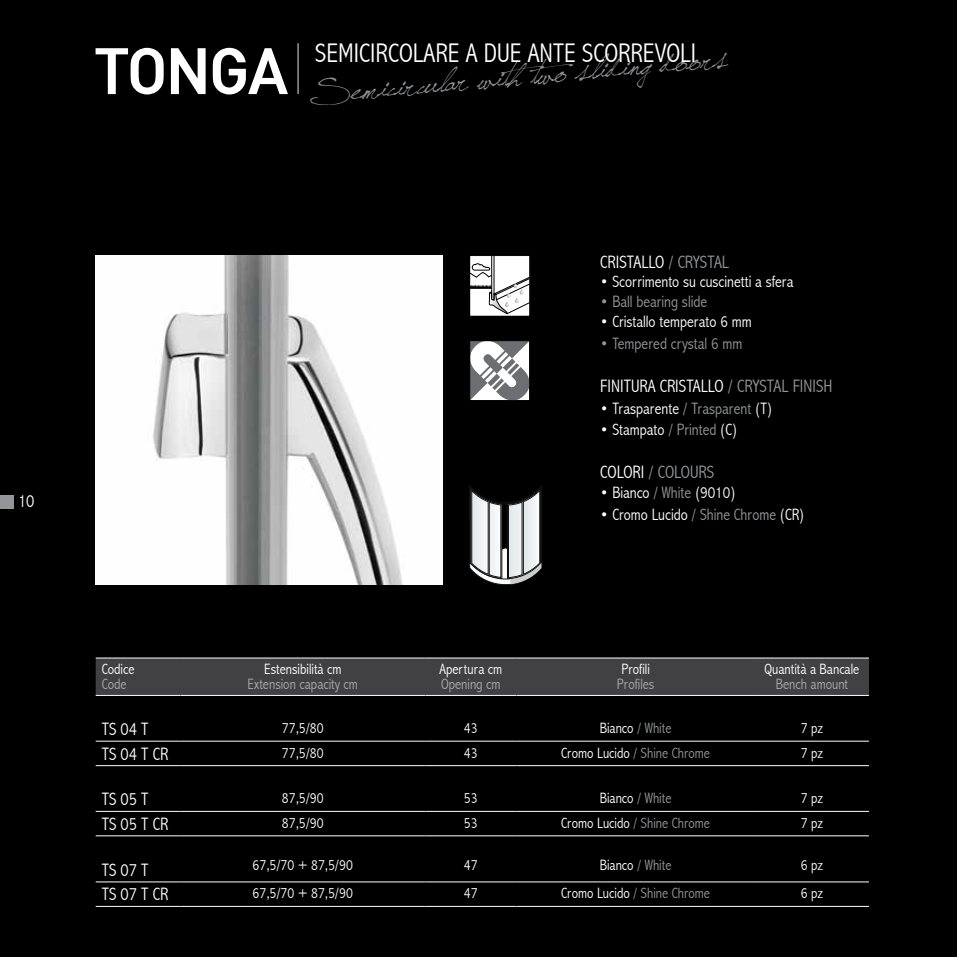
<style>
.page{position:relative;width:957px;height:957px;background:#000}
.page>*{position:absolute;margin:0;border:0;box-sizing:border-box;transform-origin:0 0}
.t1{font:700 64.5px "Abwechselnschrift";color:#fff}
.t2{font:37.35px "Jellyka Saint Andrew's Queen";color:#939598}
.t3{font:300 condensed 27px "Abadi";color:#fff}
.t4{font:300 condensed 18px "Abadi";color:#fff}
.t5{font:300 condensed 18px "Abadi";color:#939598}
.t6{font:300 condensed 16.5px "Abadi";color:#fff}
.t7{font:300 condensed 16.5px "Abadi";color:#939598}
.t8{font:300 condensed 15px "Abadi";color:#fff}
.t9{font:300 condensed 15px "Abadi";color:#939598}
.t10{font:300 condensed 15px "Abadi";color:#a7a9ac}
.s1{color:#939598}
.s2{color:#fff}
</style>
<div class="page">
<div style="left:0;top:495px;width:14px;height:13px;background:#939598"></div>
<hr style="left:297px;top:43px;width:2px;height:51px;background:#939598">
<div style="left:96px;top:659px;width:773px;height:36px;background:#414042"></div>
<hr style="left:96px;top:658px;width:84px;height:1px;background:#fff">
<hr style="left:180px;top:658px;width:245px;height:1px;background:#fff">
<hr style="left:425px;top:658px;width:91px;height:1px;background:#fff">
<hr style="left:516px;top:658px;width:239px;height:1px;background:#fff">
<hr style="left:755px;top:658px;width:114px;height:1px;background:#fff">
<hr style="left:96px;top:695px;width:84px;height:1px;background:#fff">
<hr style="left:180px;top:695px;width:245px;height:1px;background:#fff">
<hr style="left:425px;top:695px;width:91px;height:1px;background:#fff">
<hr style="left:516px;top:695px;width:239px;height:1px;background:#fff">
<hr style="left:755px;top:695px;width:114px;height:1px;background:#fff">
<hr style="left:96px;top:741px;width:84px;height:1px;background:#fff">
<hr style="left:180px;top:741px;width:245px;height:1px;background:#fff">
<hr style="left:425px;top:741px;width:91px;height:1px;background:#fff">
<hr style="left:516px;top:741px;width:239px;height:1px;background:#fff">
<hr style="left:755px;top:741px;width:114px;height:1px;background:#fff">
<hr style="left:96px;top:765px;width:84px;height:1px;background:#fff">
<hr style="left:180px;top:765px;width:245px;height:1px;background:#fff">
<hr style="left:425px;top:765px;width:91px;height:1px;background:#fff">
<hr style="left:516px;top:765px;width:239px;height:1px;background:#fff">
<hr style="left:755px;top:765px;width:114px;height:1px;background:#fff">
<hr style="left:96px;top:811px;width:84px;height:1px;background:#fff">
<hr style="left:180px;top:811px;width:245px;height:1px;background:#fff">
<hr style="left:425px;top:811px;width:91px;height:1px;background:#fff">
<hr style="left:516px;top:811px;width:239px;height:1px;background:#fff">
<hr style="left:755px;top:811px;width:114px;height:1px;background:#fff">
<hr style="left:96px;top:835px;width:84px;height:1px;background:#fff">
<hr style="left:180px;top:835px;width:245px;height:1px;background:#fff">
<hr style="left:425px;top:835px;width:91px;height:1px;background:#fff">
<hr style="left:516px;top:835px;width:239px;height:1px;background:#fff">
<hr style="left:755px;top:835px;width:114px;height:1px;background:#fff">
<hr style="left:96px;top:881px;width:84px;height:1px;background:#fff">
<hr style="left:180px;top:881px;width:245px;height:1px;background:#fff">
<hr style="left:425px;top:881px;width:91px;height:1px;background:#fff">
<hr style="left:516px;top:881px;width:239px;height:1px;background:#fff">
<hr style="left:755px;top:881px;width:114px;height:1px;background:#fff">
<hr style="left:96px;top:906px;width:84px;height:1px;background:#fff">
<hr style="left:180px;top:906px;width:245px;height:1px;background:#fff">
<hr style="left:425px;top:906px;width:91px;height:1px;background:#fff">
<hr style="left:516px;top:906px;width:239px;height:1px;background:#fff">
<hr style="left:755px;top:906px;width:114px;height:1px;background:#fff">
<img style="left:96px;top:255px;width:346px;height:330px">
<svg style="left:470px;top:256px;width:60px;height:58px;background:#dadada"></svg>
<svg style="left:470px;top:340px;width:60px;height:61px;background:#abacad"></svg>
<svg style="left:469px;top:485px;width:73px;height:100px"></svg>
<p class="t4" style="left:18px;top:491px;width:18px">10</p>
<h3 class="t3" style="left:315px;top:37px;width:382px">SEMICIRCOLARE A DUE ANTE SCORREVOLI</h3>
<h1 class="t1" style="left:96px;top:33px;width:193px">TONGA</h1>
<h2 class="t2" style="left:308px;top:68px;width:419px;rotate:-5deg">Semicircular with two sliding doors</h2>
<p class="t8" style="left:102px;top:661px;width:34px">Codice</p>
<p class="t10" style="left:102px;top:676px;width:26px">Code</p>
<p class="t8" style="left:264px;top:661px;width:79px">Estensibilità cm</p>
<p class="t10" style="left:248px;top:676px;width:112px">Extension capacity cm</p>
<p class="t8" style="left:439px;top:661px;width:64px">Apertura cm</p>
<p class="t10" style="left:441px;top:676px;width:61px">Opening cm</p>
<p class="t4" style="left:600px;top:251px;width:130px">CRISTALLO <span class="s1">/ CRYSTAL</span></p>
<p class="t6" style="left:600px;top:272px;width:195px">• Scorrimento su cuscinetti a sfera</p>
<p class="t7" style="left:600px;top:292px;width:108px">• Ball bearing slide</p>
<p class="t6" style="left:600px;top:312px;width:153px">• Cristallo temperato 6 mm</p>
<p class="t7" style="left:600px;top:334px;width:143px">• Tempered crystal 6 mm</p>
<p class="t4" style="left:600px;top:375px;width:234px">FINITURA CRISTALLO <span class="s1">/ CRYSTAL FINISH</span></p>
<p class="t6" style="left:600px;top:398px;width:173px">• Trasparente <span class="s1">/ Trasparent</span> (T)</p>
<p class="t6" style="left:600px;top:420px;width:138px">• Stampato <span class="s1">/ Printed</span> (C)</p>
<p class="t5" style="left:600px;top:462px;width:115px"><span class="s2">COLORI</span> / COLOURS</p>
<p class="t6" style="left:600px;top:483px;width:137px">• Bianco <span class="s1">/ White</span> (9010)</p>
<p class="t6" style="left:600px;top:505px;width:206px">• Cromo Lucido <span class="s1">/ Shine Chrome</span> (CR)</p>
<p class="t8" style="left:621px;top:661px;width:30px">Profili</p>
<p class="t10" style="left:617px;top:676px;width:39px">Profiles</p>
<p class="t8" style="left:764px;top:661px;width:96px">Quantità a Bancale</p>
<p class="t10" style="left:775px;top:676px;width:74px">Bench amount</p>
<p class="t4" style="left:102px;top:718px;width:48px">TS 04 T</p>
<p class="t8" style="left:282px;top:719px;width:43px">77,5/80</p>
<p class="t8" style="left:464px;top:719px;width:15px">43</p>
<p class="t8" style="left:600px;top:719px;width:73px">Bianco <span class="s1">/ White</span></p>
<p class="t8" style="left:801px;top:719px;width:24px">7 pz</p>
<p class="t4" style="left:102px;top:743px;width:68px">TS 04 T CR</p>
<p class="t8" style="left:282px;top:744px;width:43px">77,5/80</p>
<p class="t8" style="left:464px;top:744px;width:15px">43</p>
<p class="t9" style="left:561px;top:744px;width:150px"><span class="s2">Cromo Lucido</span> / Shine Chrome</p>
<p class="t8" style="left:801px;top:744px;width:24px">7 pz</p>
<p class="t4" style="left:102px;top:789px;width:48px">TS 05 T</p>
<p class="t8" style="left:282px;top:789px;width:43px">87,5/90</p>
<p class="t8" style="left:464px;top:789px;width:15px">53</p>
<p class="t8" style="left:600px;top:789px;width:73px">Bianco <span class="s1">/ White</span></p>
<p class="t8" style="left:801px;top:789px;width:24px">7 pz</p>
<p class="t4" style="left:102px;top:813px;width:68px">TS 05 T CR</p>
<p class="t8" style="left:282px;top:814px;width:43px">87,5/90</p>
<p class="t8" style="left:464px;top:814px;width:15px">53</p>
<p class="t9" style="left:561px;top:814px;width:150px"><span class="s2">Cromo Lucido</span> / Shine Chrome</p>
<p class="t8" style="left:801px;top:814px;width:24px">7 pz</p>
<p class="t4" style="left:102px;top:859px;width:48px">TS 07 T</p>
<p class="t8" style="left:253px;top:856px;width:102px">67,5/70 + 87,5/90</p>
<p class="t8" style="left:464px;top:856px;width:15px">47</p>
<p class="t8" style="left:600px;top:856px;width:73px">Bianco <span class="s1">/ White</span></p>
<p class="t8" style="left:801px;top:856px;width:24px">6 pz</p>
<p class="t4" style="left:102px;top:884px;width:68px">TS 07 T CR</p>
<p class="t8" style="left:253px;top:884px;width:102px">67,5/70 + 87,5/90</p>
<p class="t8" style="left:464px;top:884px;width:15px">47</p>
<p class="t9" style="left:561px;top:884px;width:150px"><span class="s2">Cromo Lucido</span> / Shine Chrome</p>
<p class="t8" style="left:801px;top:884px;width:24px">6 pz</p>
</div>
